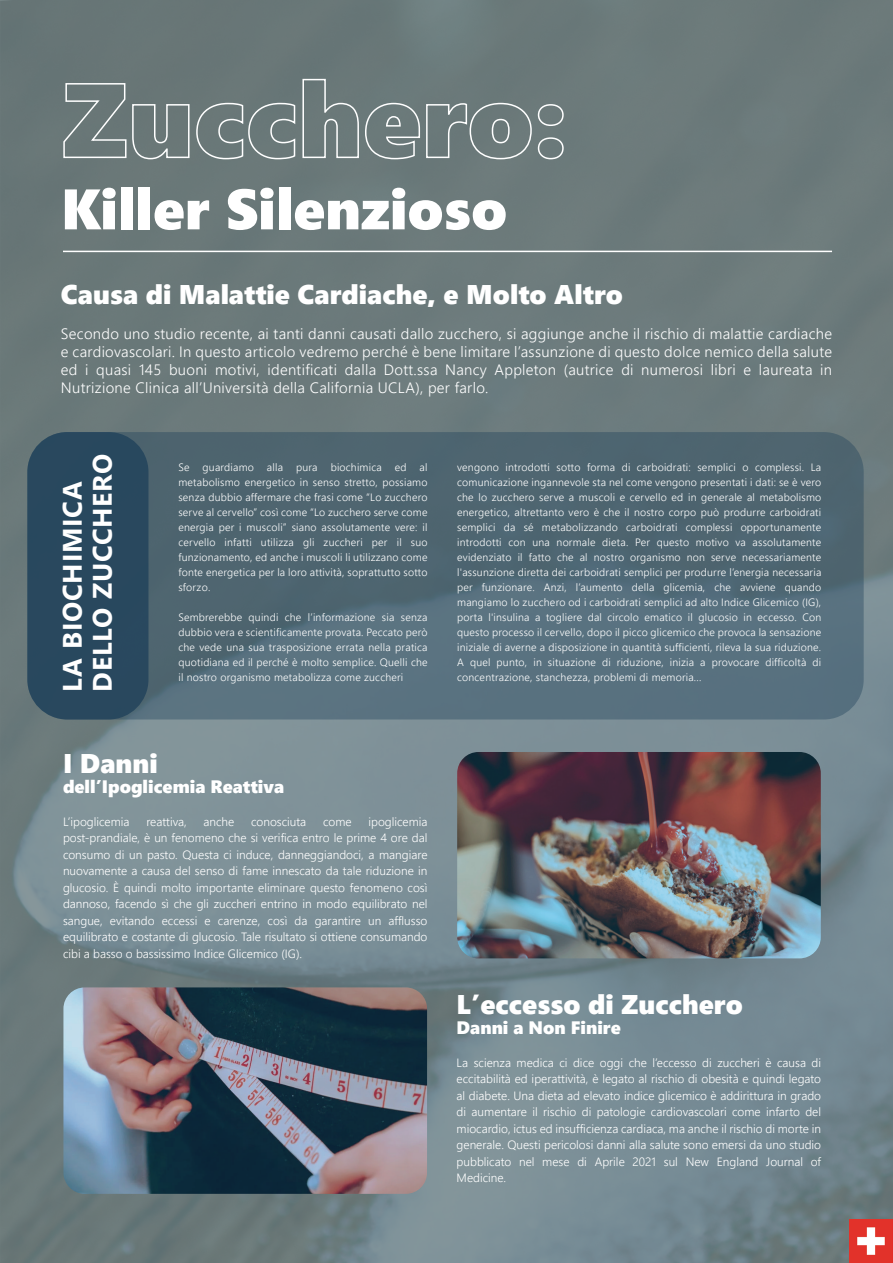
<style>
.page{position:relative;width:893px;height:1263px;background:#fff}
.page>*{position:absolute;margin:0;border:0;box-sizing:border-box;transform-origin:0 0}
.t1{font:57px "Segoe UI Black";color:#fff}
.t2{font:27px "Segoe UI Black";color:#fff}
.t3{font:700 26.7px/30px "Segoe UI";letter-spacing:.03em;color:#fff}
.t4{font:18px "Segoe UI Black";color:#fff}
.t5{font:300 15px/18px "Segoe UI";letter-spacing:.02em;color:#fff;text-align:justify}
.t6{font:300 12px/16.5px "Segoe UI";color:#fff;text-align:justify}
.t7{font:300 10.65px/15px "Segoe UI";letter-spacing:.02em;color:#fff;text-align:justify}
</style>
<div class="page">
<img style="left:0;top:0;width:893px;height:1263px">
<svg style="left:27px;top:432px;width:837px;height:287px;background:#4c6572"></svg>
<hr style="left:63px;top:251px;width:769px;height:1px;background:#fff">
<img style="left:457px;top:752px;width:364px;height:206px">
<img style="left:63px;top:987px;width:364px;height:207px">
<svg style="left:63px;top:78px;width:501px;height:82px;background:#768383"></svg>
<img style="left:850px;top:1220px;width:43px;height:43px">
<h1 class="t1" style="left:61px;top:168px;width:448px">Killer Silenzioso</h1>
<h2 class="t2" style="left:61px;top:275px;width:563px">Causa di Malattie Cardiache, e Molto Altro</h2>
<p class="t5" style="left:61px;top:323px;width:773px">Secondo uno studio recente, ai tanti danni causati dallo zucchero, si aggiunge anche il rischio di malattie cardiache e cardiovascolari. In questo articolo vedremo perché è bene limitare l’assunzione di questo dolce nemico della salute ed i quasi 145 buoni motivi, identificati dalla Dott.ssa Nancy Appleton (autrice di numerosi libri e laureata in Nutrizione Clinica all’Università della California UCLA), per farlo.</p>
<h3 class="t3" style="left:55px;top:692px;width:240px;rotate:-90deg">LA BIOCHIMICA<br>DELLO ZUCCHERO</h3>
<p class="t7" style="left:457px;top:459px;width:366px">vengono introdotti sotto forma di carboidrati: semplici o complessi. La comunicazione ingannevole sta nel come vengono presentati i dati: se è vero che lo zucchero serve a muscoli e cervello ed in generale al metabolismo energetico, altrettanto vero è che il nostro corpo può produrre carboidrati semplici da sé metabolizzando carboidrati complessi opportunamente introdotti con una normale dieta. Per questo motivo va assolutamente evidenziato il fatto che al nostro organismo non serve necessariamente l'assunzione diretta dei carboidrati semplici per produrre l’energia necessaria per funzionare. Anzi, l’aumento della glicemia, che avviene quando mangiamo lo zucchero od i carboidrati semplici ad alto Indice Glicemico (IG), porta l'insulina a togliere dal circolo ematico il glucosio in eccesso. Con questo processo il cervello, dopo il picco glicemico che provoca la sensazione iniziale di averne a disposizione in quantità sufficienti, rileva la sua riduzione.<br>A quel punto, in situazione di riduzione, inizia a provocare difficoltà di concentrazione, stanchezza, problemi di memoria...</p>
<p class="t7" style="left:178px;top:459px;width:251px">Se guardiamo alla pura biochimica ed al metabolismo energetico in senso stretto, possiamo senza dubbio affermare che frasi come “Lo zucchero serve al cervello” così come “Lo zucchero serve come energia per i muscoli” siano assolutamente vere: il cervello infatti utilizza gli zuccheri per il suo funzionamento, ed anche i muscoli li utilizzano come fonte energetica per la loro attività, soprattutto sotto sforzo.</p>
<p class="t7" style="left:178px;top:609px;width:251px">Sembrerebbe quindi che l’informazione sia senza dubbio vera e scientificamente provata. Peccato però che vede una sua trasposizione errata nella pratica quotidiana ed il perché è molto semplice. Quelli che il nostro organismo metabolizza come zuccheri</p>
<h2 class="t2" style="left:63px;top:744px;width:96px">I Danni</h2>
<h3 class="t4" style="left:63px;top:773px;width:223px">dell’Ipoglicemia Reattiva</h3>
<p class="t6" style="left:63px;top:812px;width:68px">L’ipoglicemia</p>
<p class="t6" style="left:146px;top:812px;width:42px">reattiva,</p>
<p class="t6" style="left:203px;top:812px;width:32px">anche</p>
<p class="t6" style="left:251px;top:812px;width:57px">conosciuta</p>
<p class="t6" style="left:323px;top:812px;width:30px">come</p>
<p class="t6" style="left:63px;top:812px;width:366px;text-indent:305px">ipoglicemia post-prandiale, è un fenomeno che si verifica entro le prime 4 ore dal consumo di un pasto. Questa ci induce, danneggiandoci, a mangiare nuovamente a causa del senso di fame innescato da tale riduzione in glucosio. È quindi molto importante eliminare questo fenomeno così dannoso, facendo sì che gli zuccheri entrino in modo equilibrato nel sangue, evitando eccessi e carenze, così da garantire un afflusso equilibrato e costante di glucosio. Tale risultato si ottiene consumando cibi a basso o bassissimo Indice Glicemico (IG).</p>
<h2 class="t2" style="left:457px;top:985px;width:288px">L’eccesso di Zucchero</h2>
<h3 class="t4" style="left:457px;top:1014px;width:166px">Danni a Non Finire</h3>
<p class="t6" style="left:457px;top:1053px;width:366px">La scienza medica ci dice oggi che l’eccesso di zuccheri è causa di eccitabilità ed iperattività, è legato al rischio di obesità e quindi legato al diabete. Una dieta ad elevato indice glicemico è addirittura in grado di aumentare il rischio di patologie cardiovascolari come infarto del miocardio, ictus ed insufficienza cardiaca, ma anche il rischio di morte in generale. Questi pericolosi danni alla salute sono emersi da uno studio pubblicato nel mese di Aprile 2021 sul New England Journal of Medicine.</p>
</div>
